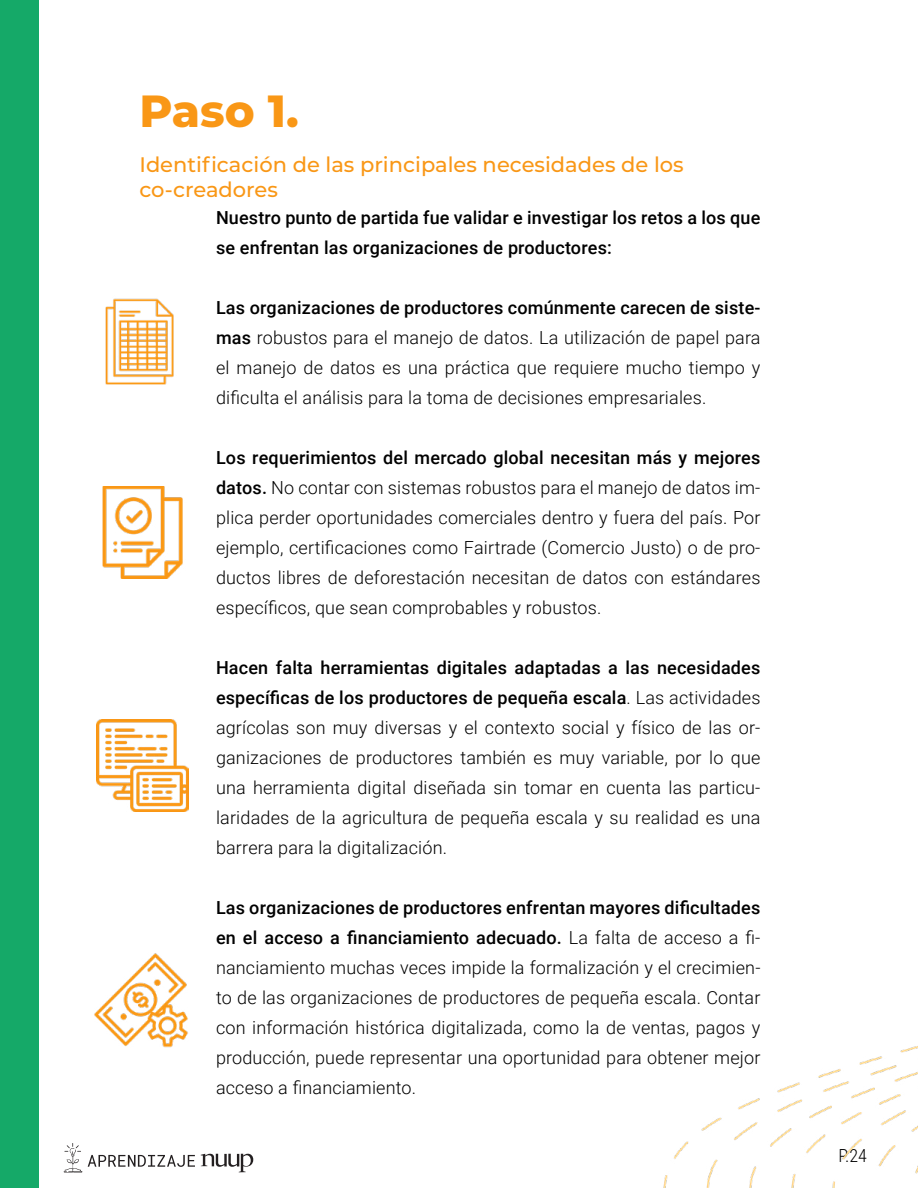
<style>
.page{position:relative;width:918px;height:1188px;background:#fff}
.page>*{position:absolute;margin:0;border:0;box-sizing:border-box;transform-origin:0 0}
.t1{font:800 45px "Montserrat";color:#f99716}
.t2{font:500 21px/25.5px "Montserrat";color:#f99716}
.t3{font:300 18px/30px "Roboto";letter-spacing:.01em;color:#000;text-align:justify}
.t4{font:500 18px/30px "Roboto";letter-spacing:.01em;color:#000}
.t5{font:300 18px "Roboto Condensed";color:#000}
.s1{font-weight:500}
</style>
<div class="page">
<div style="left:0;top:0;width:39px;height:1188px;background:#15a968"></div>
<svg style="left:201px;top:1154px;width:52px;height:18px"></svg>
<svg style="left:88px;top:1155px;width:107px;height:12px"></svg>
<svg style="left:64px;top:1143px;width:18px;height:29px"></svg>
<img style="left:105px;top:298px;width:69px;height:87px">
<img style="left:102px;top:486px;width:81px;height:92px">
<img style="left:97px;top:719px;width:92px;height:92px">
<img style="left:94px;top:953px;width:94px;height:95px">
<img style="left:663px;top:1046px;width:255px;height:142px">
<h1 class="t1" style="left:140px;top:78px;width:161px">Paso 1.</h1>
<p class="t2" style="left:140px;top:151px;width:546px">Identificación de las principales necesidades de los co-creadores</p>
<p class="t4" style="left:216px;top:202px;width:546px">Nuestro punto de partida fue validar e investigar los retos a los que se enfrentan las organizaciones de productores:</p>
<p class="t3" style="left:216px;top:292px;width:546px"><span class="s1">Las organizaciones de productores comúnmente carecen de siste&shy;mas</span> robustos para el manejo de datos. La utilización de papel para el manejo de datos es una práctica que requiere mucho tiempo y dificulta el análisis para la toma de decisiones empresariales.</p>
<p class="t3" style="left:216px;top:442px;width:546px"><span class="s1">Los requerimientos del mercado global necesitan más y mejores datos.</span> No contar con sistemas robustos para el manejo de datos im&shy;plica perder oportunidades comerciales dentro y fuera del país. Por ejemplo, certificaciones como Fairtrade (Comercio Justo) o de pro&shy;ductos libres de deforestación necesitan de datos con estándares específicos, que sean comprobables y robustos.</p>
<p class="t3" style="left:216px;top:652px;width:546px"><span class="s1">Hacen falta herramientas digitales adaptadas a las necesidades específicas de los productores de pequeña escala</span>. Las actividades agrícolas son muy diversas y el contexto social y físico de las or&shy;ganizaciones de productores también es muy variable, por lo que una herramienta digital diseñada sin tomar en cuenta las particu&shy;laridades de la agricultura de pequeña escala y su realidad es una barrera para la digitalización.</p>
<p class="t3" style="left:216px;top:892px;width:546px"><span class="s1">Las organizaciones de productores enfrentan mayores dificultades en el acceso a financiamiento adecuado.</span> La falta de acceso a fi&shy;nanciamiento muchas veces impide la formalización y el crecimien&shy;to de las organizaciones de productores de pequeña escala. Contar con información histórica digitalizada, como la de ventas, pagos y producción, puede representar una oportunidad para obtener mejor acceso a financiamiento.</p>
<p class="t5" style="left:838px;top:1143px;width:30px">P.24</p>
</div>
